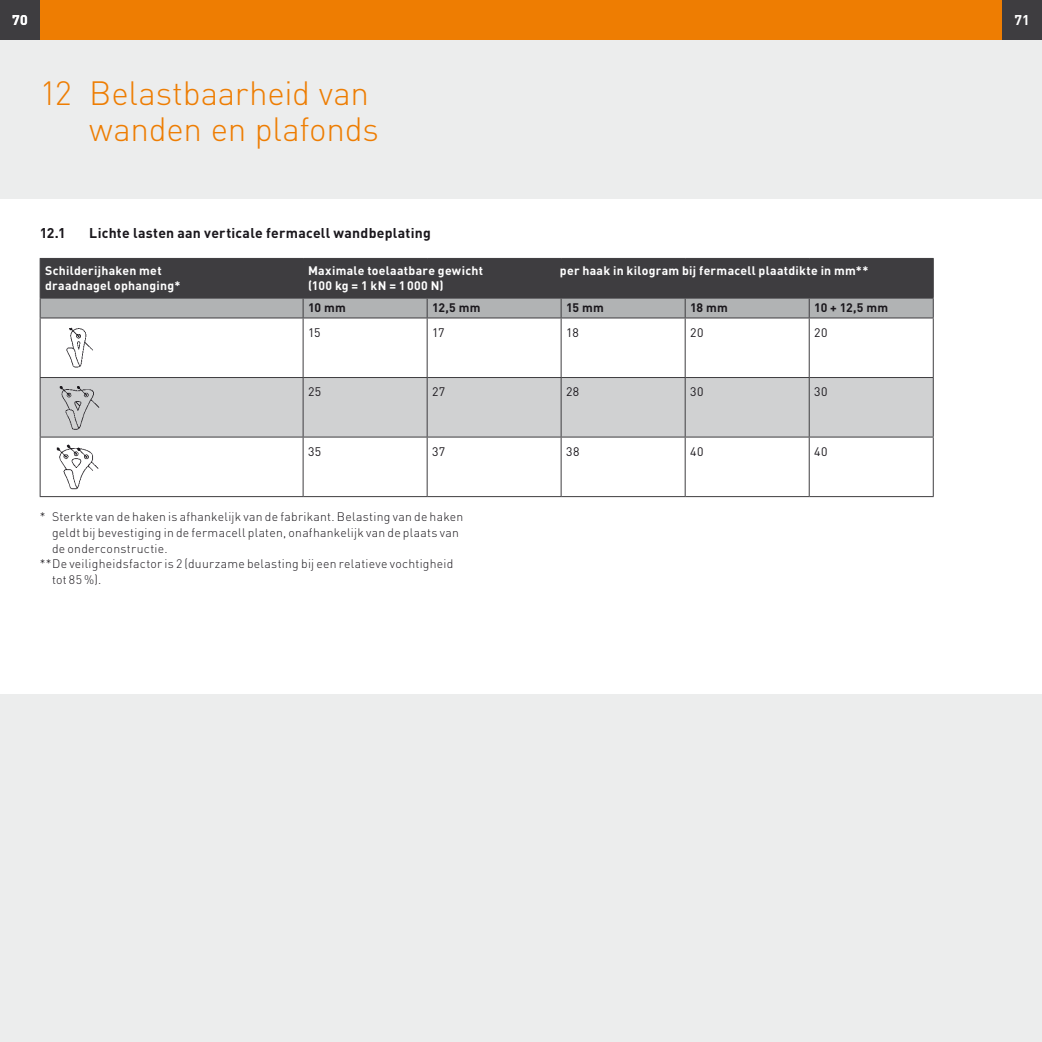
<style>
.page{position:relative;width:1042px;height:1042px;background:#fff}
.page>*{position:absolute;margin:0;border:0;box-sizing:border-box;transform-origin:0 0}
.t1{font:300 33.25px/36.6px "DIN Pro";letter-spacing:-.005em;color:#ee7d02;text-align:right}
.t2{font:700 14px "DIN Pro";letter-spacing:.02em;color:#1a171c}
.t3{font:700 14px "DIN Pro";color:#fff}
.t4{font:300 12.25px "DIN Pro";letter-spacing:.02em;color:#1a171c}
.t5{font:700 12.25px/15.4px "DIN Pro";letter-spacing:.025em;color:#fff}
.t6{font:12.25px "DIN Pro";color:#1a171c}
.t7{font:700 12.25px "DIN Pro";letter-spacing:-.01em;color:#1a171c}
</style>
<div class="page">
<div style="left:521px;top:0;width:521px;height:40px;background:#ee7d02"></div>
<div style="left:1002px;top:0;width:40px;height:40px;background:#3e3d40"></div>
<div style="left:0;top:0;width:521px;height:40px;background:#ee7d02"></div>
<div style="left:0;top:0;width:40px;height:40px;background:#3e3d40"></div>
<div style="left:0;top:40px;width:1042px;height:158px;background:#eceded"></div>
<div style="left:41px;top:378px;width:892px;height:59px;background:#d0d1d2"></div>
<hr style="left:303px;top:318px;width:1px;height:59px;background:#3e3d40">
<hr style="left:427px;top:318px;width:1px;height:59px;background:#3e3d40">
<hr style="left:561px;top:318px;width:1px;height:59px;background:#3e3d40">
<hr style="left:685px;top:318px;width:1px;height:59px;background:#3e3d40">
<hr style="left:809px;top:318px;width:1px;height:59px;background:#3e3d40">
<hr style="left:303px;top:378px;width:1px;height:59px;background:#3e3d40">
<hr style="left:427px;top:378px;width:1px;height:59px;background:#3e3d40">
<hr style="left:561px;top:378px;width:1px;height:59px;background:#3e3d40">
<hr style="left:685px;top:378px;width:1px;height:59px;background:#3e3d40">
<hr style="left:809px;top:378px;width:1px;height:59px;background:#3e3d40">
<hr style="left:303px;top:437px;width:1px;height:59px;background:#3e3d40">
<hr style="left:427px;top:437px;width:1px;height:59px;background:#3e3d40">
<hr style="left:561px;top:437px;width:1px;height:59px;background:#3e3d40">
<hr style="left:685px;top:437px;width:1px;height:59px;background:#3e3d40">
<hr style="left:809px;top:437px;width:1px;height:59px;background:#3e3d40">
<svg style="left:40px;top:258px;width:894px;height:60px;background:#616163"></svg>
<hr style="left:40px;top:317px;width:263px;height:1px;background:#3e3d40">
<hr style="left:40px;top:318px;width:1px;height:59px;background:#3e3d40">
<hr style="left:303px;top:317px;width:124px;height:1px;background:#3e3d40">
<hr style="left:427px;top:317px;width:134px;height:1px;background:#3e3d40">
<hr style="left:561px;top:317px;width:124px;height:1px;background:#3e3d40">
<hr style="left:685px;top:317px;width:124px;height:1px;background:#3e3d40">
<hr style="left:809px;top:317px;width:124px;height:1px;background:#3e3d40">
<hr style="left:933px;top:318px;width:1px;height:59px;background:#3e3d40">
<hr style="left:40px;top:377px;width:263px;height:1px;background:#3e3d40">
<hr style="left:40px;top:378px;width:1px;height:59px;background:#3e3d40">
<hr style="left:303px;top:377px;width:124px;height:1px;background:#3e3d40">
<hr style="left:427px;top:377px;width:134px;height:1px;background:#3e3d40">
<hr style="left:561px;top:377px;width:124px;height:1px;background:#3e3d40">
<hr style="left:685px;top:377px;width:124px;height:1px;background:#3e3d40">
<hr style="left:809px;top:377px;width:124px;height:1px;background:#3e3d40">
<hr style="left:933px;top:378px;width:1px;height:59px;background:#3e3d40">
<hr style="left:40px;top:437px;width:263px;height:1px;background:#3e3d40">
<hr style="left:40px;top:437px;width:1px;height:59px;background:#3e3d40">
<hr style="left:303px;top:437px;width:124px;height:1px;background:#3e3d40">
<hr style="left:427px;top:437px;width:134px;height:1px;background:#3e3d40">
<hr style="left:561px;top:437px;width:124px;height:1px;background:#3e3d40">
<hr style="left:685px;top:437px;width:124px;height:1px;background:#3e3d40">
<hr style="left:809px;top:437px;width:124px;height:1px;background:#3e3d40">
<hr style="left:933px;top:437px;width:1px;height:59px;background:#3e3d40">
<hr style="left:40px;top:496px;width:263px;height:1px;background:#3e3d40">
<hr style="left:303px;top:496px;width:124px;height:1px;background:#3e3d40">
<hr style="left:427px;top:496px;width:134px;height:1px;background:#3e3d40">
<hr style="left:561px;top:496px;width:124px;height:1px;background:#3e3d40">
<hr style="left:685px;top:496px;width:124px;height:1px;background:#3e3d40">
<hr style="left:809px;top:496px;width:124px;height:1px;background:#3e3d40">
<img style="left:66px;top:327px;width:27px;height:41px">
<img style="left:45px;top:383px;width:67px;height:49px">
<img style="left:56px;top:444px;width:43px;height:46px">
<div style="left:0;top:694px;width:1042px;height:348px;background:#eceded"></div>
<p class="t3" style="left:12px;top:9px;width:17px">70</p>
<p class="t3" style="left:1014px;top:9px;width:17px">71</p>
<h1 class="t1" style="left:40px;top:72px;width:341px">12 Belastbaarheid van wanden en plafonds</h1>
<p class="t2" style="left:40px;top:221px;width:28px">12.1</p>
<p class="t2" style="left:89px;top:221px;width:343px">Lichte lasten aan verticale fermacell wandbeplating</p>
<p class="t5" style="left:45px;top:261px;width:137px">Schilderijhaken met draadnagel ophanging*</p>
<p class="t5" style="left:308px;top:261px;width:177px">Maximale toelaatbare gewicht</p>
<p class="t5" style="left:560px;top:261px;width:310px">per haak in kilogram bij fermacell plaatdikte in mm**</p>
<p class="t5" style="left:308px;top:277px;width:137px">(100 kg = 1 kN = 1000 N)</p>
<p class="t7" style="left:308px;top:298px;width:39px">10 mm</p>
<p class="t7" style="left:432px;top:298px;width:50px">12,5 mm</p>
<p class="t7" style="left:566px;top:298px;width:39px">15 mm</p>
<p class="t7" style="left:690px;top:298px;width:39px">18 mm</p>
<p class="t7" style="left:814px;top:298px;width:75px">10 + 12,5 mm</p>
<p class="t6" style="left:308px;top:323px;width:14px">15</p>
<p class="t6" style="left:432px;top:323px;width:14px">17</p>
<p class="t6" style="left:566px;top:323px;width:14px">18</p>
<p class="t6" style="left:690px;top:323px;width:15px">20</p>
<p class="t6" style="left:814px;top:323px;width:15px">20</p>
<p class="t6" style="left:308px;top:382px;width:15px">25</p>
<p class="t6" style="left:432px;top:382px;width:15px">27</p>
<p class="t6" style="left:566px;top:382px;width:15px">28</p>
<p class="t6" style="left:690px;top:382px;width:15px">30</p>
<p class="t6" style="left:814px;top:382px;width:15px">30</p>
<p class="t6" style="left:308px;top:442px;width:15px">35</p>
<p class="t6" style="left:432px;top:442px;width:15px">37</p>
<p class="t6" style="left:566px;top:442px;width:15px">38</p>
<p class="t6" style="left:690px;top:442px;width:15px">40</p>
<p class="t6" style="left:814px;top:442px;width:15px">40</p>
<p class="t4" style="left:40px;top:507px;width:425px">* Sterkte van de haken is afhankelijk van de fabrikant. Belasting van de haken</p>
<p class="t4" style="left:52px;top:523px;width:408px">geldt bij bevestiging in de fermacell platen, onafhankelijk van de plaats van</p>
<p class="t4" style="left:52px;top:539px;width:117px">de onderconstructie.</p>
<p class="t4" style="left:40px;top:554px;width:415px">**De veiligheidsfactor is 2 (duurzame belasting bij een relatieve vochtigheid</p>
<p class="t4" style="left:52px;top:570px;width:51px">tot 85 %).</p>
</div>
